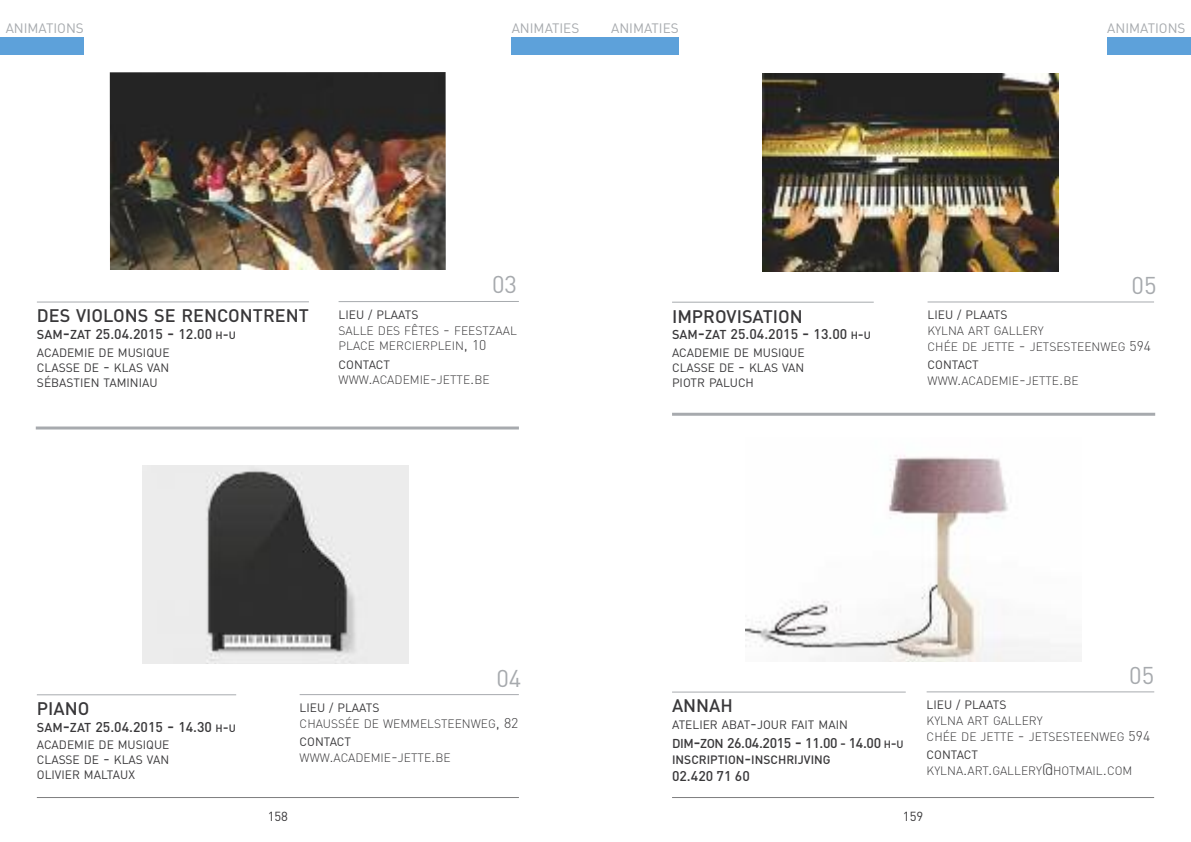
<style>
.page{position:relative;width:1191px;height:842px;background:#fff}
.page>*{position:absolute;margin:0;border:0;box-sizing:border-box;transform-origin:0 0}
.t1{font:24px "DIN";color:#a7aaae}
.t2{font:500 18px "DIN";color:#39383a}
.t3{font:500 14px "DIN";color:#39383a}
.t4{font:500 14px "DIN";letter-spacing:-.025em;color:#39383a}
.t5{font:13.6px "DIN";color:#a7aaae}
.t6{font:13px "DIN";color:#39383a}
.t7{font:300 12px/15.6px "DIN";color:#39383a}
.t8{font:12px/15px "DIN";color:#39383a;text-align:justify}
.t9{font:500 12px "DIN";color:#39383a}
.s1{font-size:12.8px}
.s2{font-size:17px}
.s3{font-size:10.6px}
.s4{font-size:16px}
.s5{font-weight:400}
.s6{font-size:14px}
.s7{font-size:10.4px}
</style>
<div class="page">
<hr style="left:672px;top:797px;width:482px;height:1px;background:#7e7e7f">
<div style="left:1107px;top:37px;width:84px;height:17px;background:#5da1da"></div>
<hr style="left:37px;top:797px;width:482px;height:1px;background:#7e7e7f">
<div style="left:0;top:37px;width:84px;height:17px;background:#5da1da"></div>
<div style="left:511px;top:37px;width:84px;height:17px;background:#5da1da"></div>
<hr style="left:36px;top:426px;width:483px;height:3px;background:#a7aaae">
<div style="left:595px;top:37px;width:84px;height:17px;background:#5da1da"></div>
<img style="left:110px;top:72px;width:336px;height:197px">
<hr style="left:37px;top:301px;width:272px;height:2px;background:#a7aaae">
<hr style="left:338px;top:301px;width:181px;height:1px;background:#a7aaae">
<img style="left:142px;top:465px;width:266px;height:199px">
<hr style="left:37px;top:694px;width:199px;height:1px;background:#a7aaae">
<hr style="left:300px;top:694px;width:219px;height:1px;background:#a7aaae">
<img style="left:762px;top:73px;width:296px;height:199px">
<hr style="left:672px;top:302px;width:201px;height:1px;background:#a7aaae">
<hr style="left:927px;top:301px;width:227px;height:1px;background:#a7aaae">
<img style="left:745px;top:455px;width:336px;height:207px">
<hr style="left:672px;top:691px;width:233px;height:1px;background:#a7aaae">
<hr style="left:926px;top:691px;width:228px;height:1px;background:#a7aaae">
<hr style="left:672px;top:413px;width:483px;height:3px;background:#a7aaae">
<p class="t5" style="left:6px;top:23px;width:80px">ANIMATIONS</p>
<p class="t5" style="left:512px;top:23px;width:69px">ANIMATIES</p>
<p class="t5" style="left:611px;top:23px;width:69px">ANIMATIES</p>
<p class="t5" style="left:1107px;top:23px;width:80px">ANIMATIONS</p>
<h2 class="t2" style="left:37px;top:306px;width:273px">DES VIOLONS SE RENCONTRENT</h2>
<p class="t3" style="left:37px;top:326px;width:200px"><span class="s1">SAM</span><span class="s2">-</span><span class="s1">ZAT</span> 25.04.2015 <span class="s2">-</span> 12.00 <span class="s3">H</span>-<span class="s3">U</span></p>
<p class="t8" style="left:37px;top:346px;width:134px">ACADEMIE DE MUSIQUE CLASSE DE <span class="s4">-</span> KLAS VAN SÉBASTIEN TAMINIAU</p>
<h1 class="t1" style="left:492px;top:276px;width:27px">03</h1>
<p class="t7" style="left:338px;top:307px;width:180px"><span class="s5">LIEU / PLAATS<br></span>SALLE DES FÊTES <span class="s4">-</span> FEESTZAAL<br>PLACE MERCIERPLEIN<span class="s4">,</span> <span class="s6">10</span></p>
<p class="t7" style="left:339px;top:357px;width:153px"><span class="s5">CONTACT<br></span>WWW<span class="s4">.</span>ACADEMIE<span class="s4">-</span>JETTE<span class="s4">.</span>BE</p>
<h2 class="t2" style="left:672px;top:306px;width:132px">IMPROVISATION</h2>
<p class="t3" style="left:672px;top:326px;width:200px"><span class="s1">SAM</span><span class="s2">-</span><span class="s1">ZAT</span> 25.04.2015 <span class="s2">-</span> 13.00 <span class="s7">H</span>-<span class="s7">U</span></p>
<p class="t8" style="left:672px;top:346px;width:134px">ACADEMIE DE MUSIQUE CLASSE DE <span class="s4">-</span> KLAS VAN PIOTR PALUCH</p>
<h1 class="t1" style="left:1131px;top:277px;width:27px">05</h1>
<p class="t8" style="left:927px;top:309px;width:81px">LIEU / PLAATS</p>
<p class="t7" style="left:927px;top:323px;width:225px">KYLNA ART GALLERY<br>CHÉE DE JETTE <span class="s4">-</span> JETSESTEENWEG <span class="s6">594</span></p>
<p class="t7" style="left:927px;top:357px;width:152px"><span class="s5">CONTACT<br></span>WWW<span class="s4">.</span>ACADEMIE<span class="s4">-</span>JETTE<span class="s4">.</span>BE</p>
<h2 class="t2" style="left:37px;top:698px;width:54px">PIANO</h2>
<p class="t3" style="left:37px;top:718px;width:200px"><span class="s1">SAM</span><span class="s2">-</span><span class="s1">ZAT</span> 25.04.2015 <span class="s2">-</span> 14.30 <span class="s7">H</span>-<span class="s7">U</span></p>
<p class="t8" style="left:37px;top:739px;width:134px">ACADEMIE DE MUSIQUE CLASSE DE <span class="s4">-</span> KLAS VAN OLIVIER MALTAUX</p>
<h1 class="t1" style="left:496px;top:669px;width:27px">04</h1>
<p class="t7" style="left:300px;top:700px;width:220px"><span class="s5">LIEU / PLAATS<br></span>CHAUSSÉE DE WEMMELSTEENWEG<span class="s4">,</span> <span class="s6">82</span></p>
<p class="t7" style="left:300px;top:734px;width:152px"><span class="s5">CONTACT<br></span>WWW<span class="s4">.</span>ACADEMIE<span class="s4">-</span>JETTE<span class="s4">.</span>BE</p>
<p class="t6" style="left:268px;top:812px;width:22px">158</p>
<h2 class="t2" style="left:672px;top:696px;width:62px">ANNAH</h2>
<p class="t8" style="left:672px;top:718px;width:177px">ATELIER ABAT<span class="s4">-</span>JOUR FAIT MAIN</p>
<p class="t4" style="left:672px;top:735px;width:233px"><span class="s1">DIM</span><span class="s2">-</span><span class="s1">ZON</span> 26.04.2015 <span class="s2">-</span> 11.00 - 14.00 <span class="s7">H</span>-<span class="s7">U</span></p>
<p class="t9" style="left:672px;top:753px;width:160px">INSCRIPTION<span class="s4">-</span>INSCHRIJVING</p>
<p class="t3" style="left:672px;top:768px;width:79px">02.420 71 60</p>
<h1 class="t1" style="left:1129px;top:667px;width:27px">05</h1>
<p class="t8" style="left:926px;top:699px;width:81px">LIEU / PLAATS</p>
<p class="t7" style="left:926px;top:713px;width:225px">KYLNA ART GALLERY<br>CHÉE DE JETTE <span class="s4">-</span> JETSESTEENWEG <span class="s6">594</span></p>
<p class="t7" style="left:926px;top:747px;width:207px"><span class="s5">CONTACT<br></span>KYLNA<span class="s4">.</span>ART<span class="s4">.</span>GALLERY<span class="s4">@</span>HOTMAIL<span class="s4">.</span>COM</p>
<p class="t6" style="left:903px;top:812px;width:22px">159</p>
</div>
